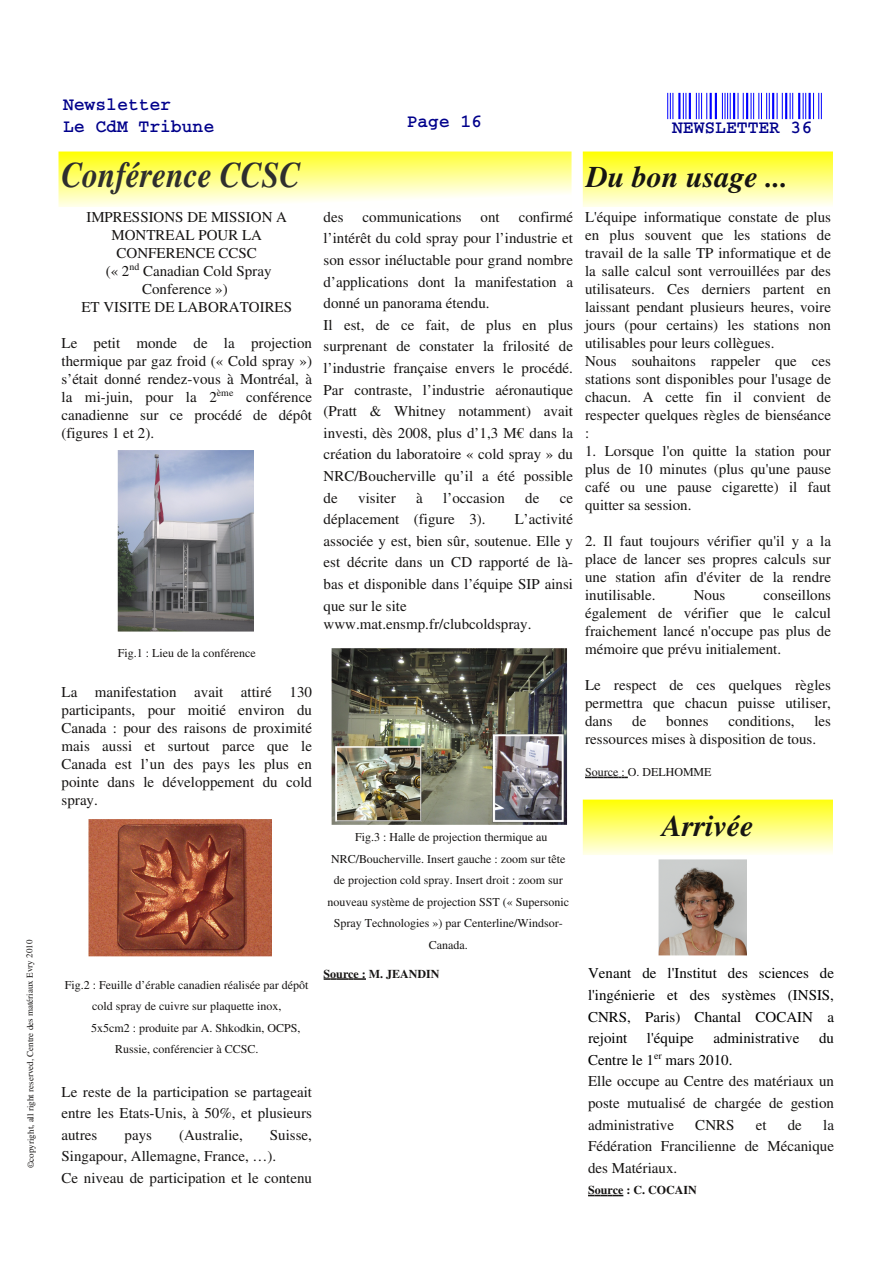
<style>
.page{position:relative;width:893px;height:1263px;background:#fff}
.page>*{position:absolute;margin:0;border:0;box-sizing:border-box;transform-origin:0 0}
.t1{font:italic 500 36px "Nimbus Rom No 9 L";color:#2e2e2e;scale:.87 1}
.t2{font:italic 500 30px "Nimbus Rom No 9 L";color:#161413}
.t3{font:700 18px/21.6px "Courier";color:#00008b}
.t4{font:15px/18px "Nimbus Roman No 9 L";color:#161413;text-align:justify}
.t5{font:15px/21.6px "Nimbus Roman No 9 L";color:#000;text-align:justify}
.t6{font:12px/21.6px "Nimbus Roman No 9 L";color:#161413;text-align:center}
.t7{font:500 12px "Nimbus Rom No 9 L";color:#161413}
.t8{font:9px "Nimbus Roman No 9 L";letter-spacing:-.01em;color:#161413}
.s1{color:#000}
</style>
<div class="page">
<svg style="left:667px;top:92px;width:155px;height:28px"></svg>
<svg style="left:58px;top:151px;width:513px;height:56px;background:#ffff95"></svg>
<svg style="left:324px;top:978px;width:42px;height:2px"></svg>
<img style="left:118px;top:450px;width:136px;height:181px">
<img style="left:88px;top:819px;width:184px;height:137px">
<img style="left:332px;top:648px;width:235px;height:176px">
<div style="left:583px;top:151px;width:250px;height:56px;background:linear-gradient(to bottom,#ffff06,#ffffec)"></div>
<svg style="left:585px;top:777px;width:43px;height:1px"></svg>
<div style="left:583px;top:799px;width:250px;height:56px;background:linear-gradient(to bottom,#ffff05,#ffffec)"></div>
<svg style="left:588px;top:1195px;width:35px;height:1px"></svg>
<img style="left:658px;top:859px;width:88px;height:96px">
<p class="t8" style="left:23px;top:1168px;width:230px;rotate:-90deg">©copyright, all right reserved, Centre des matériaux Evry 2010</p>
<p class="t3" style="left:63px;top:94px;width:153px">Newsletter<br>Le CdM Tribune</p>
<p class="t3" style="left:406px;top:111px;width:77px">Page 16</p>
<p class="t3" style="left:672px;top:117px;width:142px">NEWSLETTER 36</p>
<h1 class="t1" style="left:62px;top:146px;width:276px">Conférence CCSC</h1>
<p class="t4" style="left:81px;top:206px;width:212px;text-align:center">IMPRESSIONS DE MISSION A<br>MONTREAL POUR LA<br>CONFERENCE CCSC<br>(« 2<sup>nd</sup> Canadian Cold Spray<br>Conference »)<br>ET VISITE DE LABORATOIRES</p>
<p class="t4" style="left:61px;top:332px;width:252px">Le petit monde de la projection thermique par gaz froid (« Cold spray ») s’était donné rendez-vous à Montréal, à la mi-juin, pour la 2<sup>ème</sup> conférence canadienne sur ce procédé de dépôt (figures 1 et 2).</p>
<p class="t6" style="left:118px;top:642px;width:140px">Fig.1 : Lieu de la conférence</p>
<p class="t4" style="left:61px;top:682px;width:252px">La manifestation avait attiré 130 participants, pour moitié environ du Canada : pour des raisons de proximité mais aussi et surtout parce que le Canada est l’un des pays les plus en pointe dans le développement du cold spray.</p>
<p class="t6" style="left:65px;top:973px;width:245px">Fig.2 : Feuille d’érable canadien réalisée par dépôt</p>
<p class="t6" style="left:92px;top:994px;width:191px">cold spray de cuivre sur plaquette inox,</p>
<p class="t6" style="left:91px;top:1016px;width:211px">5x5cm2 : produite par A. Shkodkin, OCPS,</p>
<p class="t6" style="left:115px;top:1038px;width:145px">Russie, conférencier à CCSC.</p>
<p class="t4" style="left:61px;top:1079px;width:252px;line-height:21.6px">Le reste de la participation se partageait entre les Etats-Unis, à 50%, et plusieurs autres</p>
<p class="t4" style="left:61px;top:1123px;width:252px;line-height:21.6px;text-align:left;text-indent:208px">Suisse,<br>Singapour, Allemagne, France, …).<br>Ce niveau de participation et le contenu</p>
<p class="t4" style="left:124px;top:1124px;width:29px">pays</p>
<p class="t4" style="left:179px;top:1124px;width:65px">(Australie,</p>
<p class="t4" style="left:324px;top:205px;width:251px;line-height:21.6px;text-align:left;text-indent:195px">confirmé l’intérêt du cold spray pour l’industrie et son essor inéluctable pour grand nombre d’applications dont la manifestation a donné un panorama étendu.<br>Il est, de ce fait, de plus en plus surprenant de constater la frilosité de l’industrie française envers le procédé.<br>Par contraste, l’industrie aéronautique (Pratt &amp; Whitney notamment) avait investi, dès 2008, plus d’1,3 M€ dans la création du laboratoire « cold spray » du NRC/Boucherville qu’il a été possible de</p>
<p class="t4" style="left:324px;top:207px;width:21px">des</p>
<p class="t4" style="left:363px;top:207px;width:101px">communications</p>
<p class="t4" style="left:481px;top:207px;width:21px">ont</p>
<p class="t4" style="left:358px;top:487px;width:39px">visiter</p>
<p class="t4" style="left:416px;top:487px;width:8px">à</p>
<p class="t4" style="left:443px;top:487px;width:63px">l’occasion</p>
<p class="t4" style="left:525px;top:487px;width:16px">de</p>
<p class="t4" style="left:560px;top:487px;width:15px">ce</p>
<p class="t4" style="left:324px;top:509px;width:164px">déplacement (figure 3).</p>
<p class="t4" style="left:324px;top:507px;width:251px;line-height:21.6px;text-indent:191px">L’activité associée y est, bien sûr, soutenue. Elle y est décrite dans un CD rapporté de là&shy;bas et disponible dans l’équipe SIP ainsi que sur le site</p>
<p class="t4" style="left:324px;top:613px;width:209px">www.mat.ensmp.fr/clubcoldspray.</p>
<h2 class="t2" style="left:586px;top:153px;width:204px">Du bon usage ...</h2>
<p class="t4" style="left:585px;top:207px;width:248px;text-align:left">L'équipe informatique constate de plus en plus souvent que les stations de travail de la salle TP informatique et de la salle calcul sont verrouillées par des utilisateurs. Ces derniers partent en laissant pendant plusieurs heures, voire jours (pour certains) les stations non utilisables pour leurs collègues.<br>Nous souhaitons rappeler que ces stations sont disponibles pour l'usage de chacun. A cette fin il convient de respecter quelques règles de bienséance :</p>
<p class="t4" style="left:585px;top:441px;width:248px">1. Lorsque l'on quitte la station pour plus de 10 minutes (plus qu'une pause café ou une pause cigarette) il faut quitter sa session.</p>
<p class="t4" style="left:585px;top:531px;width:248px">2. Il faut toujours vérifier qu'il y a la place de lancer ses propres calculs sur une station afin d'éviter de la rendre inutilisable.</p>
<p class="t4" style="left:585px;top:585px;width:248px;text-indent:178px">conseillons également de vérifier que le calcul fraichement lancé n'occupe pas plus de mémoire que prévu initialement.</p>
<p class="t4" style="left:585px;top:675px;width:248px">Le respect de ces quelques règles permettra que chacun puisse utiliser, dans</p>
<p class="t4" style="left:694px;top:585px;width:33px">Nous</p>
<p class="t4" style="left:585px;top:711px;width:248px;text-indent:229px">les ressources mises à disposition de tous.</p>
<p class="t6" style="left:585px;top:760px;width:128px">Source : O. DELHOMME</p>
<p class="t4" style="left:632px;top:711px;width:16px">de</p>
<p class="t4" style="left:666px;top:711px;width:44px">bonnes</p>
<p class="t4" style="left:728px;top:711px;width:68px">conditions,</p>
<p class="t6" style="left:328px;top:825px;width:243px">Fig.3 : Halle de projection thermique au NRC/Boucherville. Insert gauche : zoom sur tête de projection cold spray. Insert droit : zoom sur nouveau système de projection SST (« Supersonic Spray Technologies ») par Centerline/Windsor-Canada.</p>
<p class="t7" style="left:324px;top:964px;width:117px">Source : M. JEANDIN</p>
<h2 class="t2" style="left:662px;top:801px;width:93px">Arrivée</h2>
<p class="t5" style="left:588px;top:961px;width:248px">Venant de l'Institut des sciences de l'ingénierie et des systèmes (INSIS, CNRS, Paris) Chantal COCAIN a rejoint</p>
<p class="t5" style="left:647px;top:1026px;width:48px">l'équipe</p>
<p class="t5" style="left:713px;top:1026px;width:87px">administrative</p>
<p class="t5" style="left:819px;top:1026px;width:16px">du</p>
<p class="t4" style="left:588px;top:1048px;width:248px;line-height:21.6px;text-align:left"><span class="s1">Centre le 1</span><sup>er</sup> <span class="s1">mars 2010.<br></span>Elle occupe au Centre des matériaux un poste mutualisé de chargée de gestion administrative</p>
<p class="t4" style="left:588px;top:1112px;width:248px;line-height:21.6px;text-indent:235px">la Fédération Francilienne de Mécanique des Matériaux.</p>
<p class="t7" style="left:588px;top:1180px;width:110px">Source : C. COCAIN</p>
<p class="t4" style="left:695px;top:1114px;width:41px">CNRS</p>
<p class="t4" style="left:756px;top:1114px;width:12px">et</p>
<p class="t4" style="left:788px;top:1114px;width:16px">de</p>
</div>
